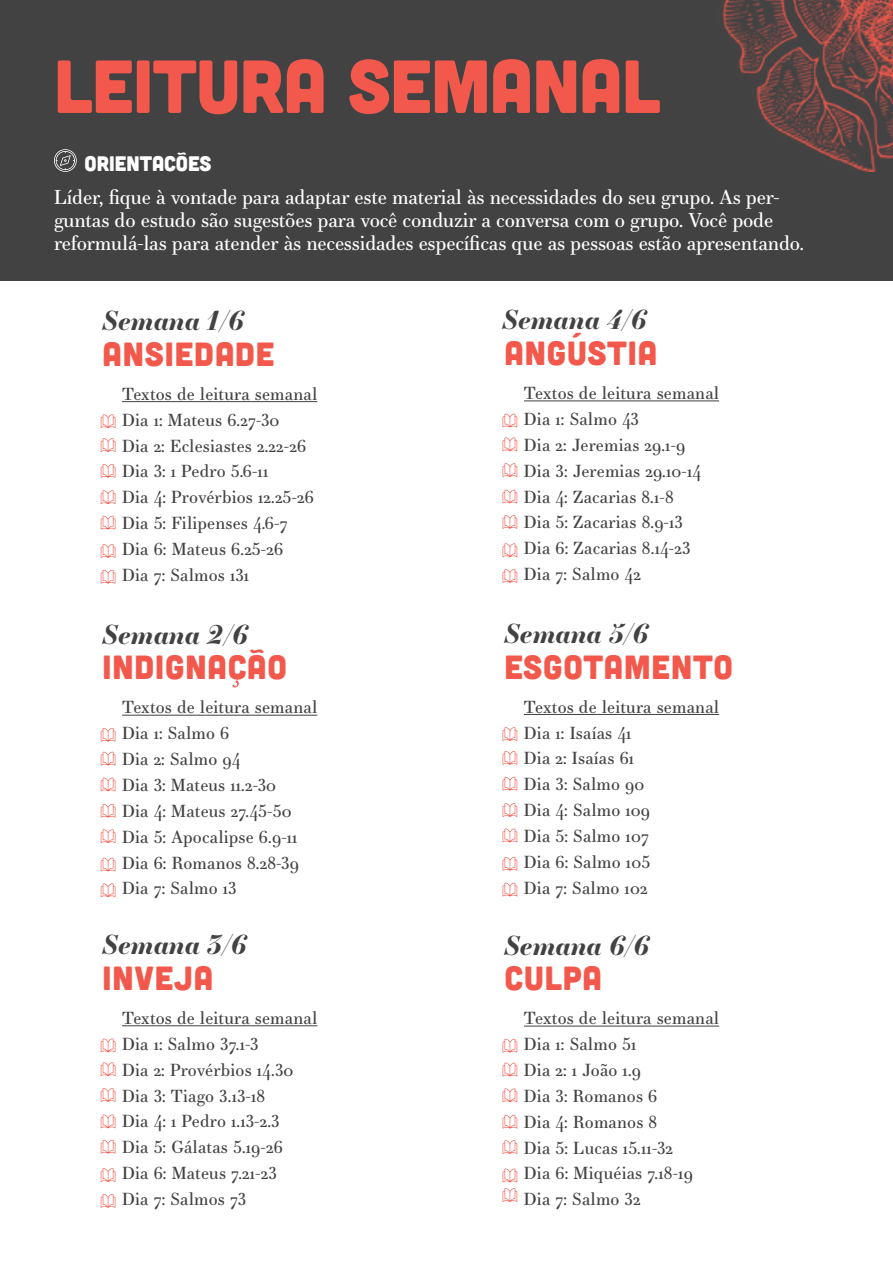
<style>
.page{position:relative;width:893px;height:1263px;background:#fff}
.page>*{position:absolute;margin:0;border:0;box-sizing:border-box;transform-origin:0 0}
.t1{font:75px "Cubano";letter-spacing:-.01em;color:#f2594c}
.t2{font:33.45px "Cubano";letter-spacing:.025em;color:#f2594c}
.t3{font:italic 700 26.1px "Essonnes Display";color:#434243}
.t4{font:21px "Cubano";color:#fff}
.t5{font:19.5px/23.4px "Essonnes Text";letter-spacing:-.01em;color:#fff}
.t6{font:16.95px/25.8px "Essonnes Text";letter-spacing:.01em;color:#434243}
</style>
<div class="page">
<div style="left:0;top:0;width:893px;height:281px;background:#434243"></div>
<img style="left:722px;top:0;width:171px;height:171px">
<svg style="left:101px;top:414px;width:14px;height:14px"></svg>
<svg style="left:503px;top:413px;width:14px;height:15px"></svg>
<svg style="left:101px;top:728px;width:14px;height:14px"></svg>
<svg style="left:503px;top:727px;width:14px;height:14px"></svg>
<svg style="left:101px;top:1038px;width:14px;height:14px"></svg>
<svg style="left:503px;top:1039px;width:14px;height:14px"></svg>
<svg style="left:101px;top:438px;width:14px;height:14px"></svg>
<svg style="left:503px;top:437px;width:14px;height:14px"></svg>
<svg style="left:101px;top:752px;width:14px;height:14px"></svg>
<svg style="left:503px;top:751px;width:14px;height:14px"></svg>
<svg style="left:101px;top:1062px;width:14px;height:14px"></svg>
<svg style="left:503px;top:1062px;width:14px;height:14px"></svg>
<svg style="left:101px;top:464px;width:14px;height:14px"></svg>
<svg style="left:503px;top:463px;width:14px;height:14px"></svg>
<svg style="left:101px;top:777px;width:14px;height:14px"></svg>
<svg style="left:503px;top:777px;width:14px;height:14px"></svg>
<svg style="left:101px;top:1088px;width:14px;height:14px"></svg>
<svg style="left:503px;top:1088px;width:14px;height:14px"></svg>
<svg style="left:101px;top:490px;width:14px;height:14px"></svg>
<svg style="left:503px;top:489px;width:14px;height:15px"></svg>
<svg style="left:101px;top:804px;width:14px;height:14px"></svg>
<svg style="left:503px;top:803px;width:14px;height:14px"></svg>
<svg style="left:101px;top:1114px;width:14px;height:14px"></svg>
<svg style="left:503px;top:1115px;width:14px;height:14px"></svg>
<svg style="left:101px;top:516px;width:14px;height:14px"></svg>
<svg style="left:503px;top:515px;width:14px;height:14px"></svg>
<svg style="left:101px;top:829px;width:14px;height:14px"></svg>
<svg style="left:503px;top:828px;width:14px;height:14px"></svg>
<svg style="left:101px;top:1140px;width:14px;height:14px"></svg>
<svg style="left:503px;top:1140px;width:14px;height:14px"></svg>
<svg style="left:101px;top:544px;width:14px;height:14px"></svg>
<svg style="left:503px;top:543px;width:14px;height:14px"></svg>
<svg style="left:101px;top:857px;width:14px;height:14px"></svg>
<svg style="left:503px;top:857px;width:14px;height:14px"></svg>
<svg style="left:101px;top:1168px;width:14px;height:14px"></svg>
<svg style="left:503px;top:1168px;width:14px;height:14px"></svg>
<svg style="left:101px;top:570px;width:14px;height:14px"></svg>
<svg style="left:503px;top:569px;width:14px;height:14px"></svg>
<svg style="left:101px;top:883px;width:14px;height:14px"></svg>
<svg style="left:503px;top:882px;width:14px;height:15px"></svg>
<svg style="left:101px;top:1194px;width:14px;height:14px"></svg>
<svg style="left:503px;top:1188px;width:14px;height:14px"></svg>
<hr style="left:122px;top:401px;width:195px;height:1px;background:#434243">
<hr style="left:524px;top:400px;width:195px;height:1px;background:#434243">
<hr style="left:122px;top:715px;width:195px;height:1px;background:#434243">
<hr style="left:524px;top:714px;width:195px;height:1px;background:#434243">
<hr style="left:122px;top:1025px;width:195px;height:1px;background:#434243">
<hr style="left:524px;top:1026px;width:195px;height:1px;background:#434243">
<svg style="left:232px;top:678px;width:7px;height:9px"></svg>
<svg style="left:54px;top:149px;width:23px;height:23px"></svg>
<h1 class="t1" style="left:54px;top:38px;width:608px">LEITURA SEMANAL</h1>
<p class="t4" style="left:84px;top:151px;width:128px">ORIENTACÕES</p>
<p class="t5" style="left:54px;top:185px;width:751px">Líder, fique à vontade para adaptar este material às necessidades do seu grupo. As per&shy;guntas do estudo são sugestões para você conduzir a conversa com o grupo. Você pode reformulá-las para atender às necessidades específicas que as pessoas estão apresentando.</p>
<h3 class="t3" style="left:103px;top:301px;width:143px">Semana 1/6</h3>
<h3 class="t3" style="left:503px;top:301px;width:145px">Semana 4/6</h3>
<h2 class="t2" style="left:103px;top:332px;width:173px">ANSIEDADE</h2>
<h2 class="t2" style="left:504px;top:332px;width:154px">ANGÚSTIA</h2>
<p class="t6" style="left:122px;top:381px;width:197px">Textos de leitura semanal<br>Dia 1: Mateus 6.27-30<br>Dia 2: Eclesiastes 2.22-26<br>Dia 3: 1 Pedro 5.6-11<br>Dia 4: Provérbios 12.25-26<br>Dia 5: Filipenses 4.6-7<br>Dia 6: Mateus 6.25-26<br>Dia 7: Salmos 131</p>
<p class="t6" style="left:524px;top:380px;width:197px">Textos de leitura semanal<br>Dia 1: Salmo 43<br>Dia 2: Jeremias 29.1-9<br>Dia 3: Jeremias 29.10-14<br>Dia 4: Zacarias 8.1-8<br>Dia 5: Zacarias 8.9-13<br>Dia 6: Zacarias 8.14-23<br>Dia 7: Salmo 42</p>
<h3 class="t3" style="left:103px;top:615px;width:147px">Semana 2/6</h3>
<h3 class="t3" style="left:504px;top:615px;width:145px">Semana 5/6</h3>
<h2 class="t2" style="left:103px;top:646px;width:186px">INDIGNACÃO</h2>
<h2 class="t2" style="left:504px;top:645px;width:230px">ESGOTAMENTO</h2>
<p class="t6" style="left:122px;top:694px;width:197px">Textos de leitura semanal<br>Dia 1: Salmo 6<br>Dia 2: Salmo 94<br>Dia 3: Mateus 11.2-30<br>Dia 4: Mateus 27.45-50<br>Dia 5: Apocalipse 6.9-11<br>Dia 6: Romanos 8.28-39<br>Dia 7: Salmo 13</p>
<p class="t6" style="left:524px;top:694px;width:197px">Textos de leitura semanal<br>Dia 1: Isaías 41<br>Dia 2: Isaías 61<br>Dia 3: Salmo 90<br>Dia 4: Salmo 109<br>Dia 5: Salmo 107<br>Dia 6: Salmo 105<br>Dia 7: Salmo 102</p>
<h3 class="t3" style="left:103px;top:926px;width:145px">Semana 3/6</h3>
<h3 class="t3" style="left:504px;top:926px;width:146px">Semana 6/6</h3>
<h2 class="t2" style="left:103px;top:957px;width:112px">INVEJA</h2>
<h2 class="t2" style="left:504px;top:957px;width:99px">CULPA</h2>
<p class="t6" style="left:122px;top:1005px;width:197px">Textos de leitura semanal<br>Dia 1: Salmo 37.1-3<br>Dia 2: Provérbios 14.30<br>Dia 3: Tiago 3.13-18<br>Dia 4: 1 Pedro 1.13-2.3<br>Dia 5: Gálatas 5.19-26<br>Dia 6: Mateus 7.21-23<br>Dia 7: Salmos 73</p>
<p class="t6" style="left:524px;top:1005px;width:197px">Textos de leitura semanal<br>Dia 1: Salmo 51<br>Dia 2: 1 João 1.9<br>Dia 3: Romanos 6<br>Dia 4: Romanos 8<br>Dia 5: Lucas 15.11-32<br>Dia 6: Miquéias 7.18-19<br>Dia 7: Salmo 32</p>
</div>
